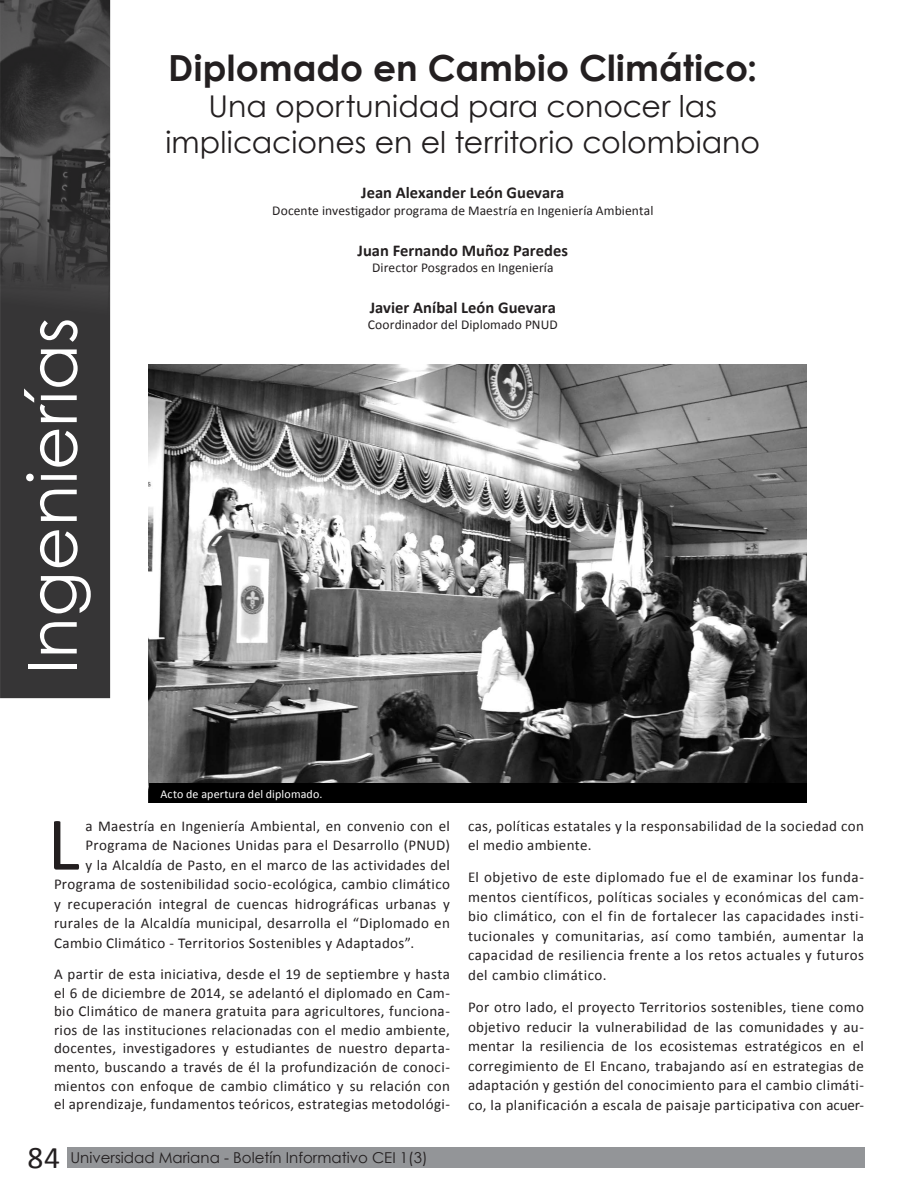
<style>
.page{position:relative;width:918px;height:1188px;background:#fff}
.page>*{position:absolute;margin:0;border:0;box-sizing:border-box;transform-origin:0 0}
.Cuerpo_de_texto_bole{font:76.5px "Calibri";color:#231f20}
.t1{font:67.5px "Century Gothic";letter-spacing:.01em;color:#fff}
.Títulos{font:700 36px "Century Gothic";letter-spacing:.005em;color:#231f20}
.Títulos-2{font:30px "Century Gothic";color:#231f20}
.Nombre_autores{font:700 16.5px "Calibri";color:#231f20}
.Cuerpo_de_texto_bole-2{font:15px/19.5px "Calibri";letter-spacing:.025em;color:#231f20;text-align:justify}
.t2{font:15px "Century Gothic";color:#231f20}
.Descripción_autores{font:13.5px "Calibri";letter-spacing:.005em;color:#231f20}
.Cuerpo_de_texto_bole-3{font:12px "Calibri";letter-spacing:.01em;color:#fff}
.s1{font-family:"Calibri";font-size:31.5px}
</style>
<div class="page">
<div style="left:67px;top:1147px;width:797px;height:21px;background:#939598"></div>
<img style="left:149px;top:364px;width:658px;height:419px">
<div style="left:149px;top:783px;width:658px;height:20px;background:#000"></div>
<div style="left:0;top:409px;width:110px;height:289px;background:#363536"></div>
<img style="left:0;top:0;width:110px;height:409px">
<hr style="left:917px;top:460px;width:1px;height:39px;background:#000">
<hr style="left:917px;top:926px;width:1px;height:33px;background:#000">
<p class="t1" style="left:5px;top:675px;width:359px;rotate:-90deg">Ingenierías</p>
<p class="Títulos" style="left:168px;top:41px;width:591px">Diplomado en Cambio Climático:</p>
<p class="Títulos-2" style="left:208px;top:85px;width:510px">Una oportunidad para conocer las</p>
<p class="Títulos-2" style="left:165px;top:121px;width:596px">implicaciones en el territorio colombiano</p>
<p class="Nombre_autores" style="left:361px;top:182px;width:205px">Jean Alexander León Guevara</p>
<p class="Descripción_autores" style="left:272px;top:201px;width:383px">Docente investigador programa de Maestría en Ingeniería Ambiental</p>
<p class="Nombre_autores" style="left:358px;top:240px;width:212px">Juan Fernando Muñoz Paredes</p>
<p class="Descripción_autores" style="left:372px;top:259px;width:183px">Director Posgrados en Ingeniería</p>
<p class="Nombre_autores" style="left:370px;top:297px;width:188px">Javier Aníbal León Guevara</p>
<p class="Descripción_autores" style="left:368px;top:316px;width:191px">Coordinador del Diplomado PNUD</p>
<p class="Cuerpo_de_texto_bole-3" style="left:161px;top:786px;width:163px">Acto de apertura del diplomado.</p>
<p class="Cuerpo_de_texto_bole" style="left:48px;top:796px;width:34px">L</p>
<p class="Cuerpo_de_texto_bole-2" style="left:85px;top:816px;width:366px">a Maestría en Ingeniería Ambiental, en convenio con el</p>
<p class="Cuerpo_de_texto_bole-2" style="left:85px;top:835px;width:366px">Programa de Naciones Unidas para el Desarrollo (PNUD)</p>
<p class="Cuerpo_de_texto_bole-2" style="left:85px;top:855px;width:366px">y la Alcaldía de Pasto, en el marco de las actividades del</p>
<p class="Cuerpo_de_texto_bole-2" style="left:54px;top:874px;width:397px">Programa de sostenibilidad socio-ecológica, cambio climático</p>
<p class="Cuerpo_de_texto_bole-2" style="left:54px;top:894px;width:397px">y recuperación integral de cuencas hidrográficas urbanas y</p>
<p class="Cuerpo_de_texto_bole-2" style="left:54px;top:913px;width:397px">rurales de la Alcaldía municipal, desarrolla el “Diplomado en</p>
<p class="Cuerpo_de_texto_bole-2" style="left:54px;top:933px;width:362px">Cambio Climático - Territorios Sostenibles y Adaptados”.</p>
<p class="Cuerpo_de_texto_bole-2" style="left:54px;top:965px;width:398px;line-height:18.6px">A partir de esta iniciativa, desde el 19 de septiembre y hasta el 6 de diciembre de 2014, se adelantó el diplomado en Cam&shy;bio Climático de manera gratuita para agricultores, funciona&shy;rios de las instituciones relacionadas con el medio ambiente, docentes, investigadores y estudiantes de nuestro departa&shy;mento, buscando a través de él la profundización de conoci&shy;mientos con enfoque de cambio climático y su relación con el aprendizaje, fundamentos teóricos, estrategias metodológi-</p>
<p class="t2" style="left:27px;top:1147px;width:402px"><span class="s1">84</span> Universidad Mariana - Boletín Informativo CEI 1(3)</p>
<p class="Cuerpo_de_texto_bole-2" style="left:468px;top:816px;width:397px">cas, políticas estatales y la responsabilidad de la sociedad con el medio ambiente.</p>
<p class="Cuerpo_de_texto_bole-2" style="left:468px;top:868px;width:398px">El objetivo de este diplomado fue el de examinar los funda&shy;mentos científicos, políticas sociales y económicas del cam&shy;bio climático, con el fin de fortalecer las capacidades insti&shy;tucionales y comunitarias, así como también, aumentar la capacidad de resiliencia frente a los retos actuales y futuros del cambio climático.</p>
<p class="Cuerpo_de_texto_bole-2" style="left:468px;top:997px;width:397px">Por otro lado, el proyecto Territorios sostenibles, tiene como objetivo reducir la vulnerabilidad de las comunidades y au&shy;mentar la resiliencia de los ecosistemas estratégicos en el corregimiento de El Encano, trabajando así en estrategias de adaptación y gestión del conocimiento para el cambio climáti&shy;co, la planificación a escala de paisaje participativa con acuer-</p>
</div>
